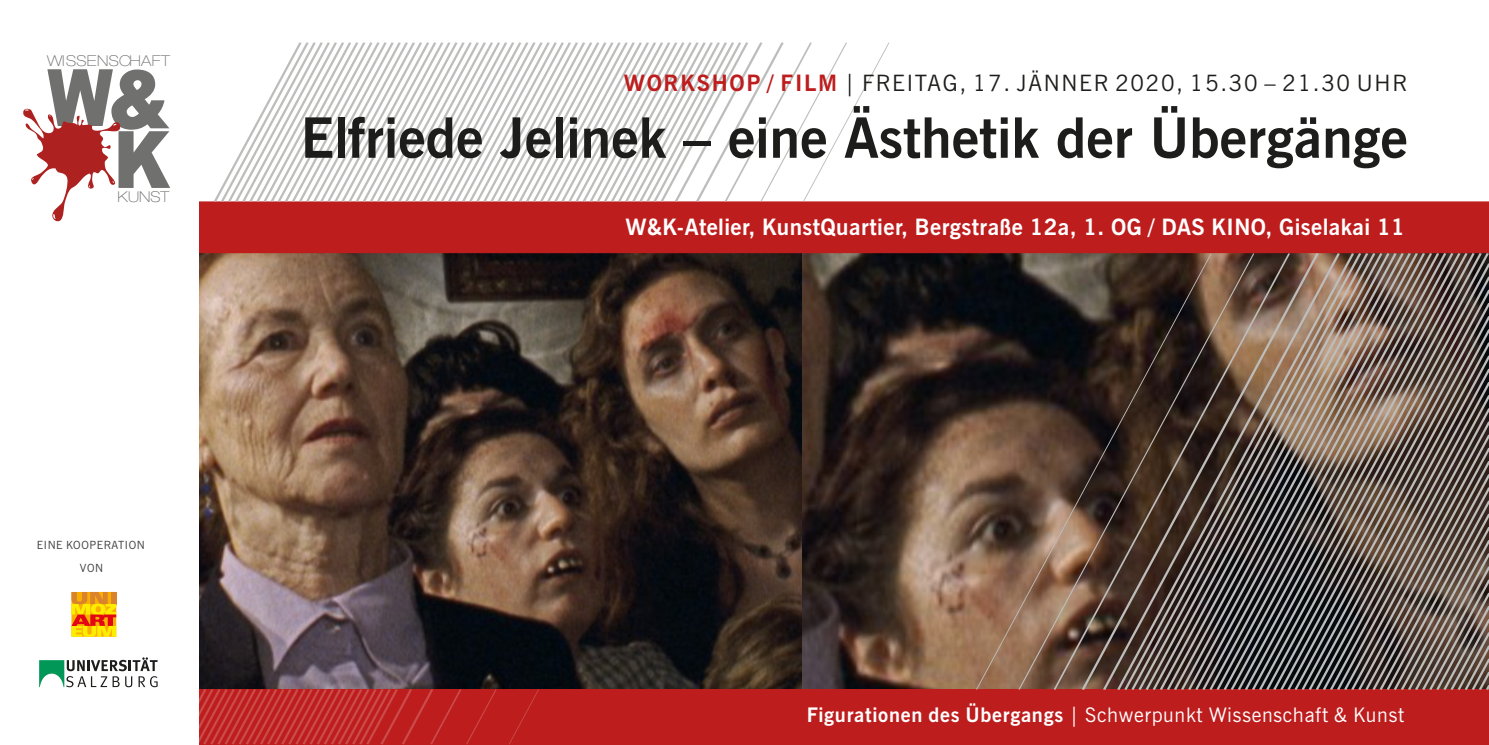
<style>
.page{position:relative;width:1489px;height:745px;background:#fff}
.page>*{position:absolute;margin:0;border:0;box-sizing:border-box;transform-origin:0 0}
.t1{font:900 79px/62px "Arial";color:#70706f;text-align:right;scale:.83 1}
.t2{font:700 55.5px "News Gothic BT";color:#1d1d1b}
.t3{font:700 22.5px "News Gothic BT";letter-spacing:.02em;color:#fff}
.t4{font:22.5px "News Gothic BT";letter-spacing:.075em;color:#1d1d1b}
.t5{font:20px "News Gothic BT";letter-spacing:.035em;color:#fff}
.t6{font:100 expanded 15px "Helvetica Neue LT Std";letter-spacing:.03em;color:#70706f}
.t7{font:11.25px/22.5px "News Gothic BT";letter-spacing:.05em;color:#3d3d3c;text-align:center}
.s1{font-family:"Helvetica Neue LT Std";font-size:80.5px}
.s2{font-weight:700;color:#bd1d1d}
.s3{font-weight:700}
</style>
<div class="page">
<img style="left:801px;top:253px;width:60px;height:436px">
<img style="left:199px;top:253px;width:602px;height:436px">
<div style="left:199px;top:201px;width:1289px;height:52px;background:#be1d1d"></div>
<div style="left:199px;top:689px;width:1289px;height:55px;background:#be1d1d"></div>
<svg style="left:23px;top:108px;width:97px;height:114px"></svg>
<svg style="left:39px;top:657px;width:500px;height:87px"></svg>
<svg style="left:116px;top:592px;width:1px;height:44px"></svg>
<svg style="left:71px;top:591px;width:45px;height:45px;background:#f1a212"></svg>
<svg style="left:199px;top:42px;width:732px;height:164px"></svg>
<svg style="left:1457px;top:248px;width:14px;height:442px;background:#6c5f59"></svg>
<svg style="left:1436px;top:248px;width:21px;height:442px;background:#6d5f59"></svg>
<svg style="left:963px;top:248px;width:473px;height:442px;background:#775f57"></svg>
<svg style="left:936px;top:250px;width:470px;height:440px;background:#77645c"></svg>
<svg style="left:902px;top:251px;width:468px;height:439px;background:#7b6960"></svg>
<svg style="left:861px;top:252px;width:465px;height:438px;background:#55443a"></svg>
<p class="t6" style="left:47px;top:55px;width:124px">WISSENSCHAFT</p>
<h1 class="t1" style="left:47px;top:75px;width:149px">W<span class="s1">&amp;<br></span>K</h1>
<p class="t6" style="left:117px;top:191px;width:53px">KUNST</p>
<p class="t7" style="left:37px;top:534px;width:109px">EINE KOOPERATION<br>VON</p>
<p class="t4" style="left:623px;top:74px;width:785px"><span class="s2">WORKSHOP / FILM</span> | FREITAG, 17. JÄNNER 2020, 15.30 – 21.30 UHR</p>
<h2 class="t2" style="left:300px;top:115px;width:1108px">Elfriede Jelinek – eine Ästhetik der Übergänge</h2>
<p class="t3" style="left:625px;top:217px;width:780px">W&amp;K-Atelier, KunstQuartier, Bergstraße 12a, 1. OG / DAS KINO, Giselakai 11</p>
<p class="t5" style="left:806px;top:706px;width:599px"><span class="s3">Figurationen des Übergangs</span> | Schwerpunkt Wissenschaft &amp; Kunst</p>
</div>
